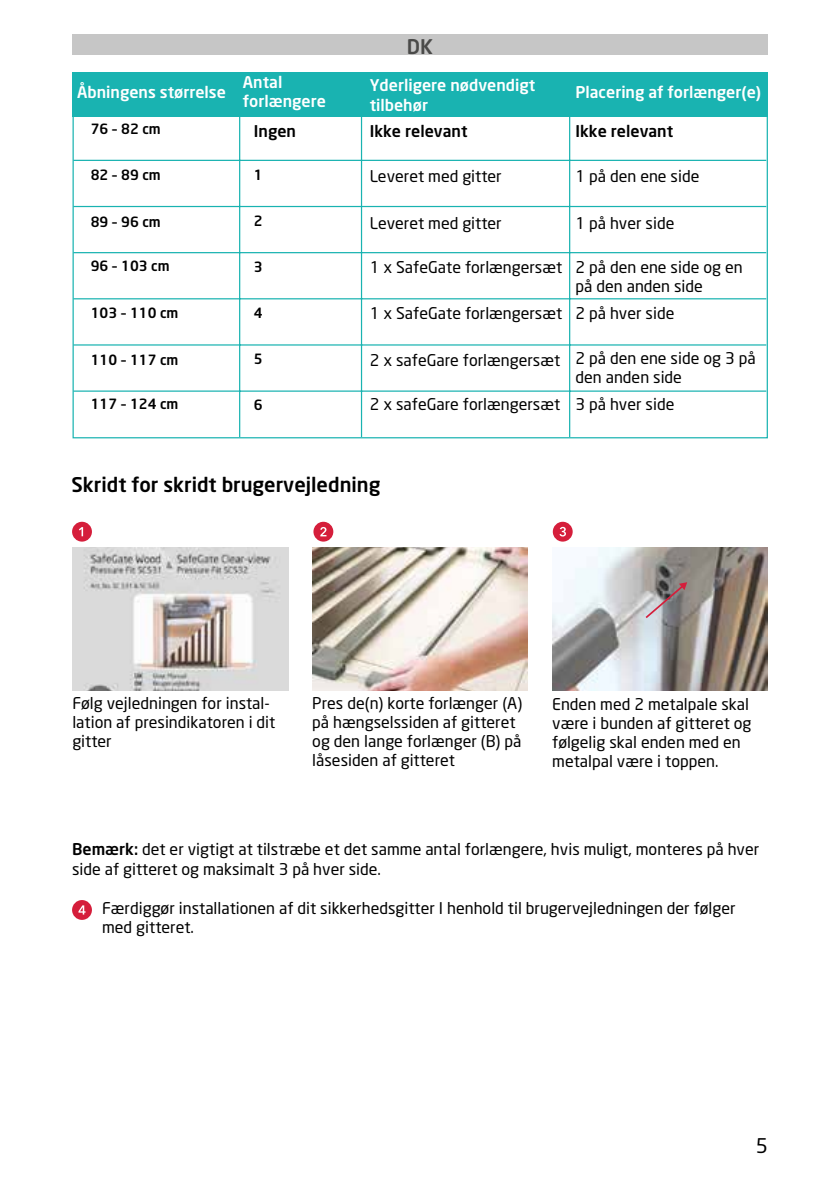
<style>
.page{position:relative;width:840px;height:1191px;background:#fff}
.page>*{position:absolute;margin:0;border:0;box-sizing:border-box;transform-origin:0 0}
.t1{font:500 20px "Neo Sans";color:#000}
.t2{font:500 20px "Neo Sans";color:#4a4a49}
.t3{font:20px "Neo Sans";color:#000}
.t4{font:16px/19.2px "Neo Sans";color:#000}
.t5{font:500 16px/19.2px "Neo Sans";color:#fff}
.t6{font:500 16px "Neo Sans";color:#000}
.t7{font:500 14px "Neo Sans";color:#000}
.s1{font-weight:500}
</style>
<div class="page">
<hr style="left:239px;top:116px;width:1px;height:321px;background:#19b3b1">
<hr style="left:361px;top:116px;width:1px;height:321px;background:#19b3b1">
<hr style="left:568px;top:116px;width:2px;height:321px;background:#19b3b1">
<hr style="left:73px;top:160px;width:692px;height:1px;background:#19b3b1">
<hr style="left:73px;top:206px;width:692px;height:1px;background:#19b3b1">
<hr style="left:73px;top:252px;width:692px;height:1px;background:#19b3b1">
<hr style="left:73px;top:298px;width:692px;height:1px;background:#19b3b1">
<hr style="left:73px;top:344px;width:692px;height:1px;background:#19b3b1">
<hr style="left:73px;top:390px;width:692px;height:2px;background:#19b3b1">
<div style="left:72px;top:72px;width:695px;height:45px;background:#19b3b1"></div>
<img style="left:552px;top:547px;width:215px;height:143px">
<img style="left:72px;top:547px;width:216px;height:143px">
<img style="left:312px;top:547px;width:215px;height:143px">
<svg style="left:643px;top:582px;width:43px;height:38px;background:#978c90"></svg>
<div style="left:552px;top:522px;width:20px;height:19px;background:#d51e3b;border-radius:50%"></div>
<svg style="left:559px;top:527px;width:6px;height:9px"></svg>
<div style="left:72px;top:522px;width:20px;height:19px;background:#d51e3b;border-radius:50%"></div>
<svg style="left:79px;top:527px;width:4px;height:9px"></svg>
<div style="left:313px;top:522px;width:20px;height:19px;background:#d51e3b;border-radius:50%"></div>
<svg style="left:320px;top:527px;width:6px;height:9px"></svg>
<div style="left:72px;top:900px;width:20px;height:20px;background:#d51e3b;border-radius:50%"></div>
<svg style="left:78px;top:905px;width:7px;height:9px"></svg>
<div style="left:72px;top:34px;width:695px;height:21px;background:#c6c6c6"></div>
<p class="t2" style="left:406px;top:34px;width:28px">DK</p>
<p class="t5" style="left:77px;top:82px;width:150px">Åbningens størrelse</p>
<p class="t5" style="left:243px;top:72px;width:84px">Antal forlængere</p>
<p class="t5" style="left:369px;top:76px;width:167px">Yderligere nødvendigt tilbehør</p>
<p class="t5" style="left:575px;top:82px;width:187px">Placering af forlænger(e)</p>
<p class="t7" style="left:91px;top:120px;width:71px">76 – 82 cm</p>
<p class="t6" style="left:254px;top:121px;width:44px">Ingen</p>
<p class="t6" style="left:369px;top:121px;width:99px">Ikke relevant</p>
<p class="t6" style="left:575px;top:121px;width:99px">Ikke relevant</p>
<p class="t7" style="left:91px;top:166px;width:71px">82 – 89 cm</p>
<p class="t7" style="left:91px;top:213px;width:71px">89 – 96 cm</p>
<p class="t7" style="left:91px;top:257px;width:80px">96 – 103 cm</p>
<p class="t7" style="left:91px;top:304px;width:89px">103 – 110 cm</p>
<p class="t7" style="left:91px;top:351px;width:89px">110 – 117 cm</p>
<p class="t7" style="left:91px;top:395px;width:89px">117 – 124 cm</p>
<p class="t7" style="left:254px;top:166px;width:10px">1</p>
<p class="t7" style="left:254px;top:212px;width:10px">2</p>
<p class="t7" style="left:254px;top:258px;width:10px">3</p>
<p class="t7" style="left:254px;top:304px;width:10px">4</p>
<p class="t7" style="left:254px;top:350px;width:10px">5</p>
<p class="t7" style="left:254px;top:396px;width:10px">6</p>
<p class="t4" style="left:369px;top:166px;width:133px">Leveret med gitter</p>
<p class="t4" style="left:575px;top:166px;width:125px">1 på den ene side</p>
<p class="t4" style="left:575px;top:213px;width:100px">1 på hver side</p>
<p class="t4" style="left:575px;top:257px;width:168px">2 på den ene side og en på den anden side</p>
<p class="t4" style="left:369px;top:213px;width:133px">Leveret med gitter</p>
<p class="t4" style="left:369px;top:257px;width:194px">1 x SafeGate forlængersæt</p>
<p class="t4" style="left:369px;top:304px;width:194px">1 x SafeGate forlængersæt</p>
<p class="t4" style="left:369px;top:350px;width:192px">2 x safeGare forlængersæt</p>
<p class="t4" style="left:369px;top:395px;width:192px">2 x safeGare forlængersæt</p>
<p class="t4" style="left:575px;top:304px;width:100px">2 på hver side</p>
<p class="t4" style="left:575px;top:348px;width:181px">2 på den ene side og 3 på den anden side</p>
<p class="t4" style="left:575px;top:395px;width:100px">3 på hver side</p>
<p class="t1" style="left:71px;top:472px;width:310px">Skridt for skridt brugervejledning</p>
<p class="t4" style="left:72px;top:693px;width:204px">Følg vejledningen for instal&shy;lation af presindikatoren i dit gitter</p>
<p class="t4" style="left:312px;top:693px;width:211px">Pres de(n) korte forlænger (A) på hængselssiden af gitteret og den lange forlænger (B) på låsesiden af gitteret</p>
<p class="t4" style="left:552px;top:694px;width:201px">Enden med 2 metalpale skal være i bunden af gitteret og følgelig skal enden med en metalpal være i toppen.</p>
<p class="t4" style="left:72px;top:839px;width:688px"><span class="s1">Bemærk:</span> det er vigtigt at tilstræbe et det samme antal forlængere, hvis muligt, monteres på hver side af gitteret og maksimalt 3 på hver side.</p>
<p class="t4" style="left:102px;top:898px;width:634px">Færdiggør installationen af dit sikkerhedsgitter I henhold til brugervejledningen der følger med gitteret.</p>
<p class="t3" style="left:755px;top:1133px;width:14px">5</p>
</div>
